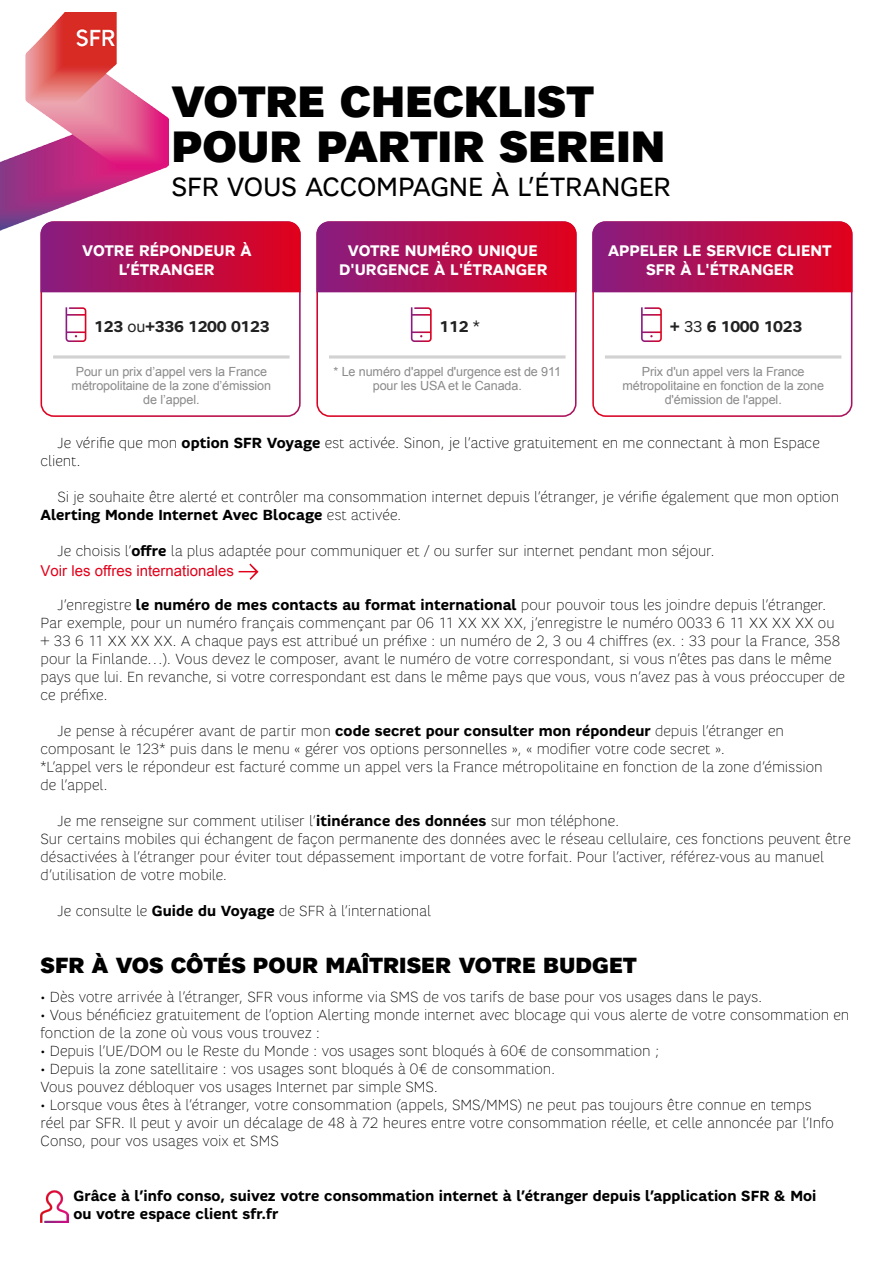
<style>
.page{position:relative;width:893px;height:1263px;background:#fff}
.page>*{position:absolute;margin:0;border:0;box-sizing:border-box;transform-origin:0 0}
.t1{font:900 45px/45px "SFR";color:#000}
.t2{font:27px "SFR";letter-spacing:-.01em;color:#000}
.t3{font:900 22.5px "SFR";color:#000}
.t4{font:700 15.75px/18.9px "SFR";color:#fff;text-align:center}
.t5{font:700 15.75px "SFR";letter-spacing:-.02em;color:#222}
.t6{font:100 15px/18px "SFR";color:#000}
.t7{font:700 15px/18px "SFR";letter-spacing:.005em;color:#000}
.t8{font:15px "Arial";color:#e2001a}
.t9{font:12.6px/14.2px "Arial";letter-spacing:-.01em;color:#8a8a8a;text-align:center}
.s1{font-weight:400}
.s2{font-weight:700}
</style>
<div class="page">
<svg style="left:239px;top:563px;width:20px;height:17px"></svg>
<div style="left:41px;top:221px;width:260px;height:196px;border:2px solid #fff;border-radius:13px"></div>
<svg style="left:66px;top:307px;width:20px;height:35px"></svg>
<svg style="left:40px;top:221px;width:261px;height:71px;background:#b50f4d"></svg>
<div style="left:53px;top:355px;width:237px;height:4px;border:2px solid #d2d2d2"></div>
<div style="left:316px;top:221px;width:261px;height:196px;border:2px solid #fff;border-radius:13px"></div>
<svg style="left:411px;top:307px;width:21px;height:35px"></svg>
<svg style="left:316px;top:221px;width:261px;height:71px;background:#b4104f"></svg>
<div style="left:329px;top:355px;width:236px;height:4px;border:2px solid #d2d2d2"></div>
<div style="left:592px;top:221px;width:260px;height:196px;border:2px solid #fff;border-radius:13px"></div>
<svg style="left:641px;top:307px;width:21px;height:35px"></svg>
<svg style="left:592px;top:221px;width:260px;height:71px;background:#b4104f"></svg>
<div style="left:605px;top:355px;width:236px;height:4px;border:2px solid #d2d2d2"></div>
<img style="left:40px;top:1190px;width:28px;height:32px">
<img style="left:0;top:12px;width:168px;height:219px">
<h1 class="t1" style="left:172px;top:79px;width:495px">VOTRE CHECKLIST<br>POUR PARTIR SEREIN</h1>
<h2 class="t2" style="left:172px;top:172px;width:501px">SFR VOUS ACCOMPAGNE À L’ÉTRANGER</h2>
<p class="t4" style="left:82px;top:241px;width:171px">VOTRE RÉPONDEUR À<br>L’ÉTRANGER</p>
<p class="t4" style="left:339px;top:241px;width:210px">VOTRE NUMÉRO UNIQUE<br>D'URGENCE À L'ÉTRANGER</p>
<p class="t4" style="left:608px;top:241px;width:225px">APPELER LE SERVICE CLIENT<br>SFR À L'ÉTRANGER</p>
<p class="t5" style="left:94px;top:317px;width:177px">123 <span class="s1">ou</span>+336 1200 0123</p>
<p class="t5" style="left:440px;top:317px;width:42px">112 <span class="s1">*</span></p>
<p class="t5" style="left:670px;top:317px;width:134px">+ <span class="s1">33</span> 6 1000 1023</p>
<p class="t9" style="left:72px;top:364px;width:201px">Pour un prix d’appel vers la France métropolitaine de la zone d’émission de l’appel.</p>
<p class="t9" style="left:334px;top:364px;width:229px">* Le numéro d'appel d'urgence est de 911 pour les USA et le Canada.</p>
<p class="t9" style="left:622px;top:364px;width:203px">Prix d'un appel vers la France métropolitaine en fonction de la zone d'émission de l'appel.</p>
<p class="t6" style="left:40px;top:434px;width:781px;text-indent:17px">Je vérifie que mon <span class="s2">option SFR Voyage</span> est activée. Sinon, je l’active gratuitement en me connectant à mon Espace client.</p>
<p class="t6" style="left:40px;top:488px;width:800px;text-indent:17px">Si je souhaite être alerté et contrôler ma consommation internet depuis l’étranger, je vérifie également que mon option<br><span class="s2">Alerting Monde Internet Avec Blocage</span> est activée.</p>
<p class="t6" style="left:58px;top:542px;width:659px">Je choisis l’<span class="s2">offre</span> la plus adaptée pour communiquer et / ou surfer sur internet pendant mon séjour.</p>
<p class="t8" style="left:40px;top:561px;width:195px">Voir les offres internationales</p>
<p class="t6" style="left:40px;top:596px;width:806px;text-indent:17px">J’enregistre <span class="s2">le numéro de mes contacts au format international</span> pour pouvoir tous les joindre depuis l’étranger.<br>Par exemple, pour un numéro français commençant par 06 11 XX XX XX, j’enregistre le numéro 0033 6 11 XX XX XX ou + 33 6 11 XX XX XX. A chaque pays est attribué un préfixe : un numéro de 2, 3 ou 4 chiffres (ex. : 33 pour la France, 358 pour la Finlande…). Vous devez le composer, avant le numéro de votre correspondant, si vous n’êtes pas dans le même pays que lui. En revanche, si votre correspondant est dans le même pays que vous, vous n’avez pas à vous préoccuper de ce préfixe.</p>
<p class="t6" style="left:40px;top:722px;width:783px;text-indent:17px">Je pense à récupérer avant de partir mon <span class="s2">code secret pour consulter mon répondeur</span> depuis l’étranger en composant le 123* puis dans le menu « gérer vos options personnelles », « modifier votre code secret ».<br>*L’appel vers le répondeur est facturé comme un appel vers la France métropolitaine en fonction de la zone d’émission de l’appel.</p>
<p class="t6" style="left:40px;top:812px;width:812px;text-indent:17px">Je me renseigne sur comment utiliser l’<span class="s2">itinérance des données</span> sur mon téléphone.<br>Sur certains mobiles qui échangent de façon permanente des données avec le réseau cellulaire, ces fonctions peuvent être désactivées à l’étranger pour éviter tout dépassement important de votre forfait. Pour l’activer, référez-vous au manuel d’utilisation de votre mobile.</p>
<p class="t6" style="left:58px;top:902px;width:375px">Je consulte le <span class="s2">Guide du Voyage</span> de SFR à l’international</p>
<h3 class="t3" style="left:40px;top:952px;width:598px">SFR À VOS CÔTÉS POUR MAÎTRISER VOTRE BUDGET</h3>
<p class="t6" style="left:40px;top:988px;width:723px">• Dès votre arrivée à l’étranger, SFR vous informe via SMS de vos tarifs de base pour vos usages dans le pays.</p>
<p class="t6" style="left:40px;top:1006px;width:810px">• Vous bénéficiez gratuitement de l’option Alerting monde internet avec blocage qui vous alerte de votre consommation en fonction de la zone où vous vous trouvez :</p>
<p class="t6" style="left:40px;top:1042px;width:620px">• Depuis l’UE/DOM ou le Reste du Monde : vos usages sont bloqués à 60€ de consommation ;</p>
<p class="t6" style="left:40px;top:1060px;width:516px">• Depuis la zone satellitaire : vos usages sont bloqués à 0€ de consommation.<br>Vous pouvez débloquer vos usages Internet par simple SMS.</p>
<p class="t6" style="left:40px;top:1096px;width:795px">• Lorsque vous êtes à l’étranger, votre consommation (appels, SMS/MMS) ne peut pas toujours être connue en temps réel par SFR. Il peut y avoir un décalage de 48 à 72 heures entre votre consommation réelle, et celle annoncée par l’Info<br>Conso, pour vos usages voix et SMS</p>
<p class="t7" style="left:73px;top:1187px;width:745px">Grâce à l’info conso, suivez votre consommation internet à l’étranger depuis l’application SFR &amp; Moi ou votre espace client sfr.fr</p>
</div>
